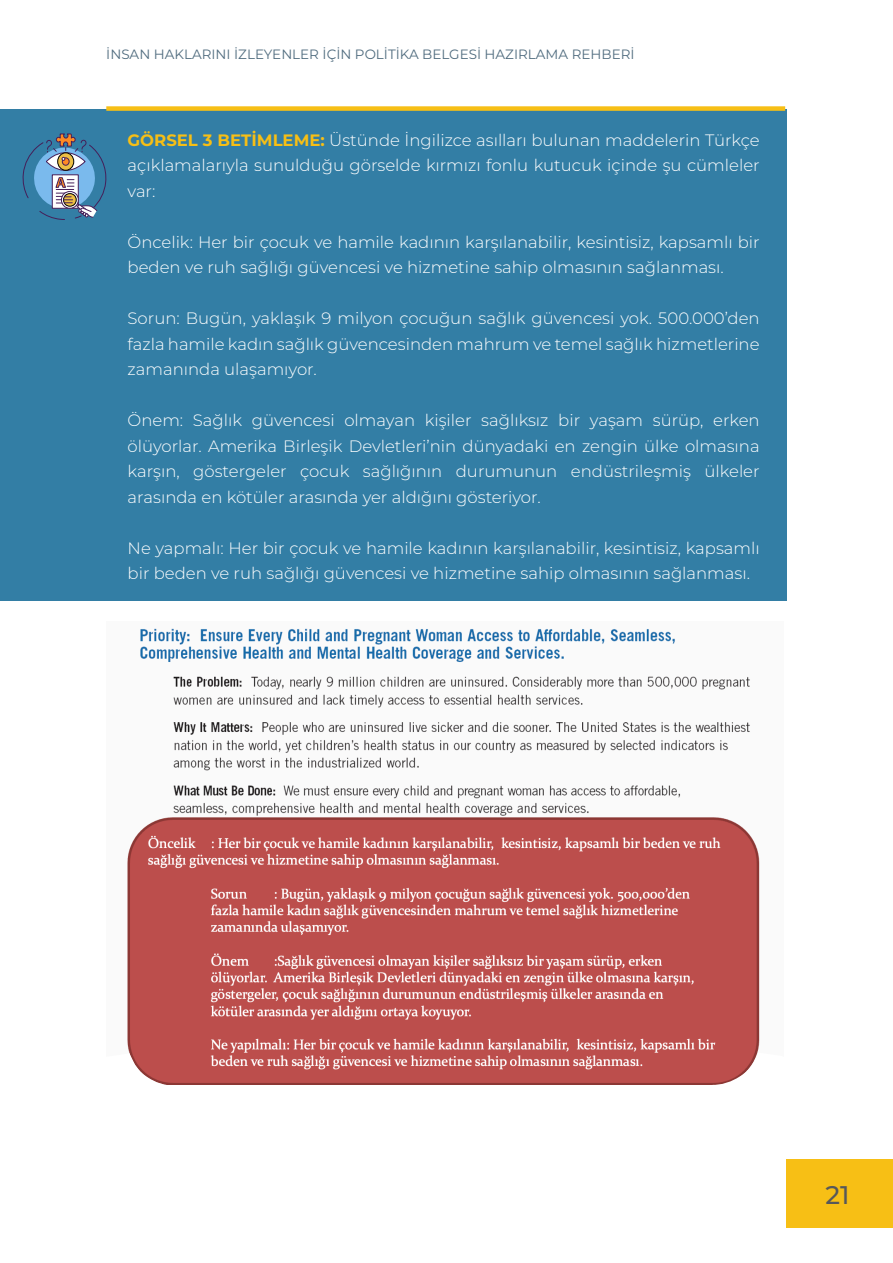
<style>
.page{position:relative;width:893px;height:1263px;background:#fff}
.page>*{position:absolute;margin:0;border:0;box-sizing:border-box;transform-origin:0 0}
.t1{font:500 25.5px "Montserrat";color:#57585a}
.table_text_inside_11_pt{font:300 16.5px/25.5px "Montserrat";color:#fff;text-align:justify}
.t2{font:13.5px "Montserrat";color:#4f6b7e}
.s1{font-weight:700;color:#f7bf15}
</style>
<div class="page">
<div style="left:787px;top:1159px;width:106px;height:68px;background:#f7bf15"></div>
<div style="left:0;top:109px;width:787px;height:491px;background:#337ea5"></div>
<div style="left:106px;top:106px;width:679px;height:5px;background:#f7bf15"></div>
<img style="left:127px;top:628px;width:633px;height:457px">
<svg style="left:22px;top:133px;width:85px;height:87px"></svg>
<svg style="left:127px;top:1053px;width:56px;height:32px"></svg>
<svg style="left:703px;top:1052px;width:57px;height:33px"></svg>
<p class="t2" style="left:106px;top:45px;width:530px">İNSAN HAKLARINI İZLEYENLER İÇİN POLİTİKA BELGESİ HAZIRLAMA REHBERİ</p>
<p class="table_text_inside_11_pt" style="left:128px;top:127px;width:634px"><span class="s1">GÖRSEL 3 BETİMLEME:</span> Üstünde İngilizce asılları bulunan maddelerin Türkçe açıklamalarıyla sunulduğu görselde kırmızı fonlu kutucuk içinde şu cümleler var:</p>
<p class="table_text_inside_11_pt" style="left:128px;top:229px;width:634px">Öncelik: Her bir çocuk ve hamile kadının karşılanabilir, kesintisiz, kapsamlı bir beden ve ruh sağlığı güvencesi ve hizmetine sahip olmasının sağlanması.</p>
<p class="table_text_inside_11_pt" style="left:128px;top:305px;width:634px">Sorun: Bugün, yaklaşık 9 milyon çocuğun sağlık güvencesi yok. 500.000’den fazla hamile kadın sağlık güvencesinden mahrum ve temel sağlık hizmetlerine zamanında ulaşamıyor.</p>
<p class="table_text_inside_11_pt" style="left:128px;top:407px;width:634px">Önem: Sağlık güvencesi olmayan kişiler sağlıksız bir yaşam sürüp, erken ölüyorlar. Amerika Birleşik Devletleri’nin dünyadaki en zengin ülke olmasına karşın, göstergeler çocuk sağlığının durumunun endüstrileşmiş ülkeler arasında en kötüler arasında yer aldığını gösteriyor.</p>
<p class="table_text_inside_11_pt" style="left:128px;top:535px;width:634px">Ne yapmalı: Her bir çocuk ve hamile kadının karşılanabilir, kesintisiz, kapsamlı bir beden ve ruh sağlığı güvencesi ve hizmetine sahip olmasının sağlanması.</p>
<h1 class="t1" style="left:826px;top:1177px;width:26px">21</h1>
</div>
